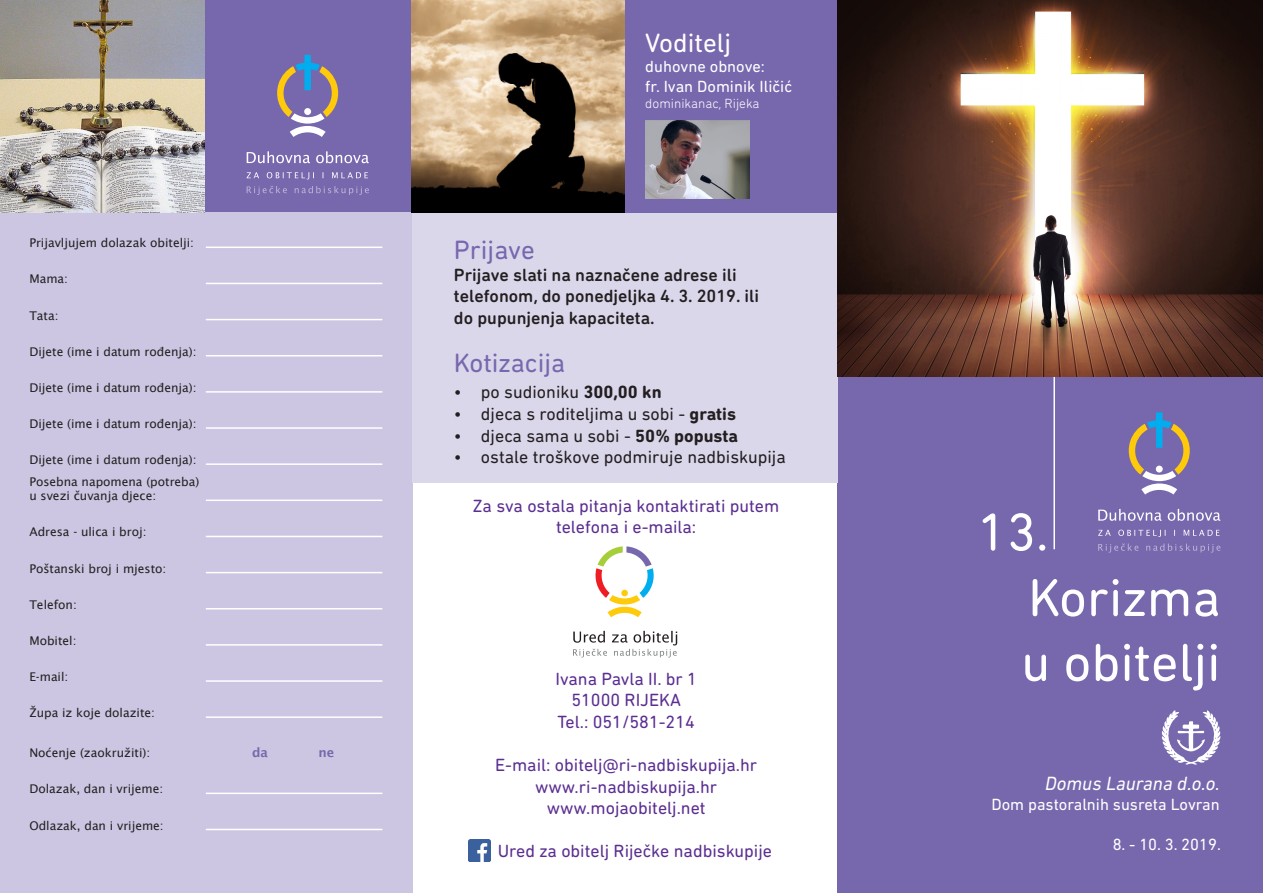
<style>
.page{position:relative;width:1263px;height:893px;background:#fff}
.page>*{position:absolute;margin:0;border:0;box-sizing:border-box;transform-origin:0 0}
.t1{font:54px "DIN Next Rounded LT Pro";color:#fff}
.t2{font:27px "DIN Next Rounded LT Pro";color:#7768ae}
.t3{font:27px "DIN Next Rounded LT Pro";color:#fff}
.t4{font:italic 19.5px "DIN Next LT Pro";color:#fff}
.t5{font:18px/21.6px "DIN Next Rounded LT Pro";color:#5b2e91;text-align:center}
.t6{font:18px "DIN Next Rounded LT Pro";color:#231f20}
.t7{font:500 18px/21.6px "DIN Next Rounded LT Pro";color:#231f20}
.t8{font:16.5px "DIN Next LT Pro";color:#fff}
.t9{font:16.5px "DIN Next Rounded LT Pro";color:#fff}
.t10{font:300 13.5px "DIN Next Rounded LT Pro";color:#fff}
.t11{font:700 12.75px "Lucida Sans CE";color:#7768ae}
.t12{font:12px/21.8px "Lucida Sans CE";color:#231f20}
.s1{font-weight:700}
</style>
<div class="page">
<div style="left:204px;top:0;width:208px;height:213px;background:#7768ae"></div>
<div style="left:838px;top:376px;width:425px;height:517px;background:#7768ae"></div>
<svg style="left:1128px;top:412px;width:62px;height:82px"></svg>
<svg style="left:1098px;top:530px;width:121px;height:7px"></svg>
<svg style="left:1098px;top:509px;width:122px;height:12px"></svg>
<svg style="left:1098px;top:543px;width:122px;height:10px"></svg>
<svg style="left:1161px;top:710px;width:59px;height:55px"></svg>
<div style="left:0;top:213px;width:412px;height:680px;background:#ccc6e2"></div>
<hr style="left:206px;top:247px;width:176px;height:1px;background:#fff">
<hr style="left:206px;top:283px;width:176px;height:1px;background:#fff">
<hr style="left:206px;top:319px;width:176px;height:1px;background:#fff">
<hr style="left:206px;top:355px;width:176px;height:1px;background:#fff">
<hr style="left:206px;top:391px;width:176px;height:2px;background:#fff">
<hr style="left:206px;top:427px;width:176px;height:2px;background:#fff">
<hr style="left:206px;top:463px;width:176px;height:2px;background:#fff">
<hr style="left:206px;top:500px;width:176px;height:1px;background:#fff">
<hr style="left:206px;top:536px;width:176px;height:1px;background:#fff">
<hr style="left:206px;top:572px;width:176px;height:1px;background:#fff">
<hr style="left:206px;top:608px;width:176px;height:1px;background:#fff">
<hr style="left:206px;top:644px;width:176px;height:2px;background:#fff">
<hr style="left:206px;top:680px;width:176px;height:2px;background:#fff">
<hr style="left:206px;top:716px;width:176px;height:2px;background:#fff">
<hr style="left:206px;top:793px;width:176px;height:1px;background:#fff">
<hr style="left:206px;top:829px;width:176px;height:1px;background:#fff">
<div style="left:412px;top:213px;width:426px;height:269px;background:#dbd7eb"></div>
<div style="left:619px;top:0;width:219px;height:213px;background:#7768ae"></div>
<hr style="left:1053px;top:376px;width:2px;height:173px;background:#fff">
<svg style="left:595px;top:546px;width:59px;height:71px"></svg>
<svg style="left:573px;top:631px;width:104px;height:26px"></svg>
<img style="left:469px;top:840px;width:21px;height:21px">
<img style="left:645px;top:120px;width:104px;height:79px">
<img style="left:411px;top:0;width:213px;height:213px">
<svg style="left:277px;top:55px;width:61px;height:82px"></svg>
<svg style="left:247px;top:172px;width:121px;height:7px"></svg>
<svg style="left:247px;top:151px;width:122px;height:12px"></svg>
<svg style="left:247px;top:186px;width:122px;height:9px"></svg>
<img style="left:0;top:0;width:204px;height:213px">
<img style="left:838px;top:0;width:425px;height:376px">
<p class="t12" style="left:29px;top:232px;width:166px">Prijavljujem dolazak obitelji:</p>
<p class="t12" style="left:29px;top:268px;width:40px">Mama:</p>
<p class="t12" style="left:29px;top:305px;width:31px">Tata:</p>
<p class="t12" style="left:29px;top:341px;width:169px">Dijete (ime i datum rođenja):</p>
<p class="t12" style="left:29px;top:377px;width:169px">Dijete (ime i datum rođenja):</p>
<p class="t12" style="left:29px;top:413px;width:169px">Dijete (ime i datum rođenja):</p>
<p class="t12" style="left:29px;top:449px;width:171px">Dijete (ime i datum rođenja):<br>Posebna napomena (potreba)</p>
<p class="t12" style="left:29px;top:485px;width:128px">u svezi čuvanja djece:</p>
<p class="t12" style="left:29px;top:521px;width:119px">Adresa - ulica i broj:</p>
<p class="t12" style="left:29px;top:558px;width:138px">Poštanski broj i mjesto:</p>
<p class="t12" style="left:29px;top:594px;width:49px">Telefon:</p>
<p class="t12" style="left:29px;top:630px;width:49px">Mobitel:</p>
<p class="t12" style="left:29px;top:666px;width:40px">E-mail:</p>
<p class="t12" style="left:29px;top:702px;width:127px">Župa iz koje dolazite:</p>
<p class="t12" style="left:29px;top:742px;width:122px">Noćenje (zaokružiti):</p>
<p class="t11" style="left:252px;top:745px;width:17px">da</p>
<p class="t11" style="left:318px;top:745px;width:17px">ne</p>
<p class="t12" style="left:29px;top:778px;width:135px">Dolazak, dan i vrijeme:</p>
<p class="t12" style="left:29px;top:814px;width:136px">Odlazak, dan i vrijeme:</p>
<p class="t3" style="left:645px;top:27px;width:87px">Voditelj</p>
<p class="t9" style="left:645px;top:57px;width:121px">duhovne obnove:</p>
<p class="t9" style="left:645px;top:77px;width:148px">fr. Ivan Dominik Iličić</p>
<p class="t10" style="left:645px;top:96px;width:116px">dominikanac, Rijeka</p>
<p class="t2" style="left:454px;top:234px;width:82px">Prijave</p>
<p class="t7" style="left:454px;top:264px;width:307px">Prijave slati na naznačene adrese ili telefonom, do ponedjeljka 4. 3. 2019. ili</p>
<p class="t7" style="left:454px;top:307px;width:202px">do pupunjenja kapaciteta.</p>
<p class="t2" style="left:454px;top:348px;width:113px">Kotizacija</p>
<p class="t6" style="left:454px;top:382px;width:209px">• po sudioniku <span class="s1">300,00 kn</span></p>
<p class="t6" style="left:454px;top:403px;width:284px">• djeca s roditeljima u sobi - <span class="s1">gratis</span></p>
<p class="t6" style="left:454px;top:425px;width:286px">• djeca sama u sobi - <span class="s1">50% popusta</span></p>
<p class="t6" style="left:454px;top:447px;width:333px">• ostale troškove podmiruje nadbiskupija</p>
<p class="t5" style="left:473px;top:495px;width:308px">Za sva ostala pitanja kontaktirati putem telefona i e-maila:</p>
<p class="t5" style="left:555px;top:667px;width:143px">Ivana Pavla II. br 1</p>
<p class="t5" style="left:571px;top:689px;width:111px">51000 RIJEKA</p>
<p class="t5" style="left:557px;top:711px;width:139px">Tel.: 051/581-214</p>
<p class="t5" style="left:495px;top:754px;width:264px">E-mail: obitelj@ri-nadbiskupija.hr</p>
<p class="t5" style="left:535px;top:775px;width:184px">www.ri-nadbiskupija.hr</p>
<p class="t5" style="left:547px;top:797px;width:160px">www.mojaobitelj.net</p>
<p class="t5" style="left:498px;top:840px;width:276px">Ured za obitelj Riječke nadbiskupije</p>
<p class="t1" style="left:977px;top:501px;width:73px">13.</p>
<p class="t1" style="left:1028px;top:566px;width:194px">Korizma</p>
<p class="t1" style="left:1021px;top:631px;width:201px">u obitelji</p>
<p class="t4" style="left:1045px;top:772px;width:176px">Domus Laurana d.o.o.</p>
<p class="t8" style="left:991px;top:795px;width:230px">Dom pastoralnih susreta Lovran</p>
<p class="t8" style="left:1113px;top:835px;width:110px">8. - 10. 3. 2019.</p>
</div>
